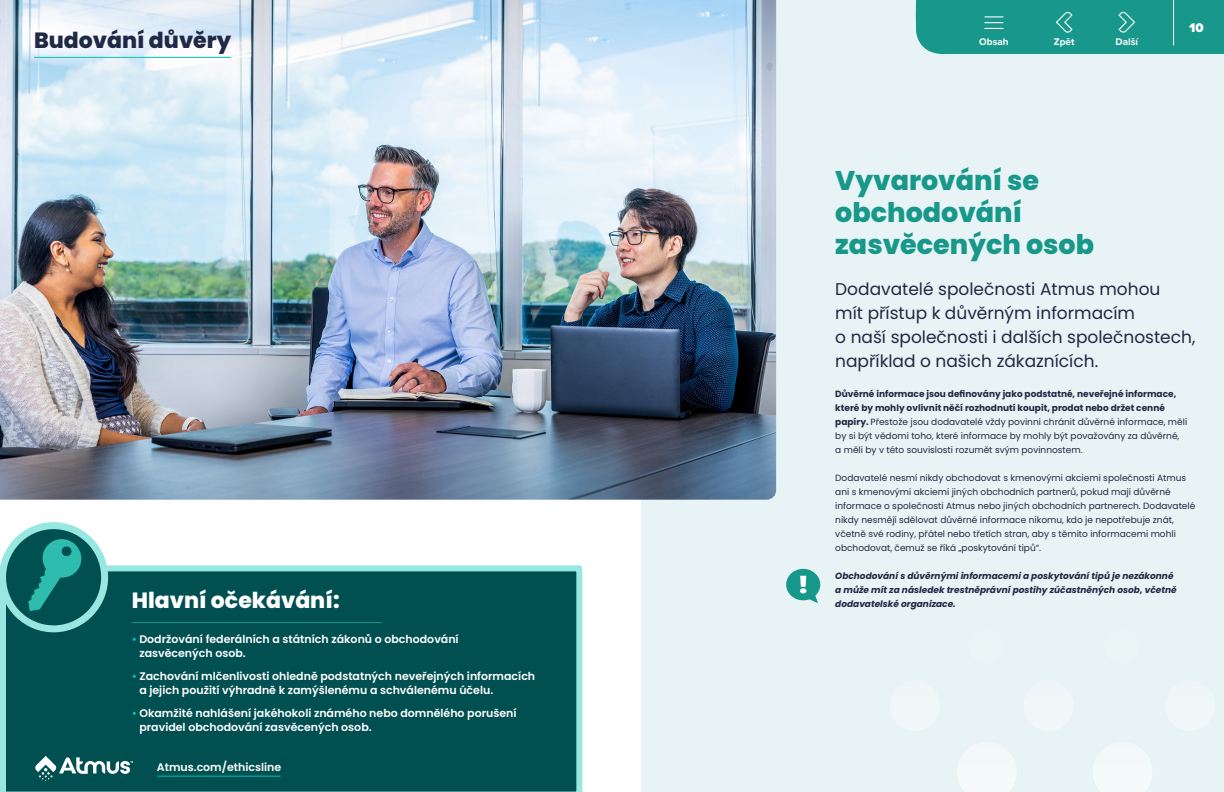
<style>
.page{position:relative;width:1224px;height:792px;background:#fff}
.page>*{position:absolute;margin:0;border:0;box-sizing:border-box;transform-origin:0 0}
.t1{font:800 27px/32px "Poppins";color:#18988b}
.t2{font:800 22px "Poppins";color:#fff}
.t3{font:800 22px "Poppins";color:#202945}
.t4{font:17px/24px "Poppins";color:#202945}
.t5{font:900 13px "Proxima Nova";color:#fff}
.t6{font:600 11px/14px "Poppins";color:#fff}
.t7{font:700 10px "Proxima Nova";color:#fff}
.t8{font:9px/14px "Poppins";color:#202945}
.t9{font:italic 700 9px/14px "Poppins";color:#202945}
.s1{color:#00c4b3}
.s2{font-weight:700}
</style>
<div class="page">
<div style="left:642px;top:0;width:582px;height:792px;background:#e7f3f4"></div>
<img style="left:0;top:0;width:776px;height:500px">
<hr style="left:34px;top:57px;width:197px;height:1px;background:#00c4b3">
<div style="left:786px;top:569px;width:34px;height:31px;background:#18988b;border-radius:50%"></div>
<svg style="left:800px;top:576px;width:18px;height:27px"></svg>
<div style="left:0;top:565px;width:582px;height:227px;background:#004f51"></div>
<svg style="left:0;top:522px;width:110px;height:114px;background:#3f8e8c"></svg>
<hr style="left:132px;top:622px;width:250px;height:1px;background:#18988b">
<svg style="left:1093px;top:742px;width:59px;height:50px"></svg>
<svg style="left:957px;top:742px;width:60px;height:50px"></svg>
<div style="left:1023px;top:681px;width:51px;height:50px;background:#eff7f7;border-radius:50%"></div>
<div style="left:1165px;top:681px;width:50px;height:50px;background:#eff7f7;border-radius:50%"></div>
<div style="left:890px;top:681px;width:50px;height:50px;background:#eff7f7;border-radius:50%"></div>
<hr style="left:157px;top:776px;width:123px;height:1px;background:#00c4b3">
<svg style="left:35px;top:756px;width:97px;height:25px"></svg>
<div style="left:916px;top:0;width:308px;height:54px;background:#18988b"></div>
<h2 class="t3" style="left:34px;top:27px;width:199px">Budování důvěry</h2>
<h2 class="t2" style="left:132px;top:588px;width:209px">Hlavní očekávání:</h2>
<p class="t6" style="left:139px;top:632px;width:321px;text-indent:-8px"><span class="s1">•</span> Dodržování federálních a státních zákonů o obchodování zasvěcených osob.</p>
<p class="t6" style="left:139px;top:669px;width:397px;text-indent:-8px"><span class="s1">•</span> Zachování mlčenlivosti ohledně podstatných neveřejných informacích a jejich použití výhradně k zamýšlenému a schválenému účelu.</p>
<p class="t6" style="left:139px;top:706px;width:379px;text-indent:-8px"><span class="s1">•</span> Okamžité nahlášení jakéhokoli známého nebo domnělého porušení pravidel obchodování zasvěcených osob.</p>
<p class="t6" style="left:157px;top:760px;width:126px">Atmus.com/ethicsline</p>
<p class="t7" style="left:979px;top:35px;width:31px">Obsah</p>
<p class="t7" style="left:1054px;top:35px;width:22px">Zpět</p>
<p class="t7" style="left:1116px;top:35px;width:24px">Další</p>
<h3 class="t5" style="left:1189px;top:18px;width:16px">10</h3>
<h1 class="t1" style="left:835px;top:165px;width:260px">Vyvarování se obchodování zasvěcených osob</h1>
<h3 class="t4" style="left:835px;top:277px;width:362px">Dodavatelé společnosti Atmus mohou<br>mít přístup k důvěrným informacím<br>o naší společnosti i dalších společnostech, například o našich zákaznících.</h3>
<p class="t8" style="left:835px;top:387px;width:353px"><span class="s2">Důvěrné informace jsou definovány jako podstatné, neveřejné informace, které by mohly ovlivnit něčí rozhodnutí koupit, prodat nebo držet cenné papíry.</span> Přestože jsou dodavatelé vždy povinni chránit důvěrné informace, měli by si být vědomi toho, které informace by mohly být považovány za důvěrné, a měli by v této souvislosti rozumět svým povinnostem.</p>
<p class="t8" style="left:835px;top:471px;width:362px">Dodavatelé nesmí nikdy obchodovat s kmenovými akciemi společnosti Atmus ani s kmenovými akciemi jiných obchodních partnerů, pokud mají důvěrné informace o společnosti Atmus nebo jiných obchodních partnerech. Dodavatelé nikdy nesmějí sdělovat důvěrné informace nikomu, kdo je nepotřebuje znát, včetně své rodiny, přátel nebo třetích stran, aby s těmito informacemi mohli obchodovat, čemuž se říká „poskytování tipů“.</p>
<p class="t9" style="left:835px;top:569px;width:343px">Obchodování s důvěrnými informacemi a poskytování tipů je nezákonné a může mít za následek trestněprávní postihy zúčastněných osob, včetně dodavatelské organizace.</p>
</div>
